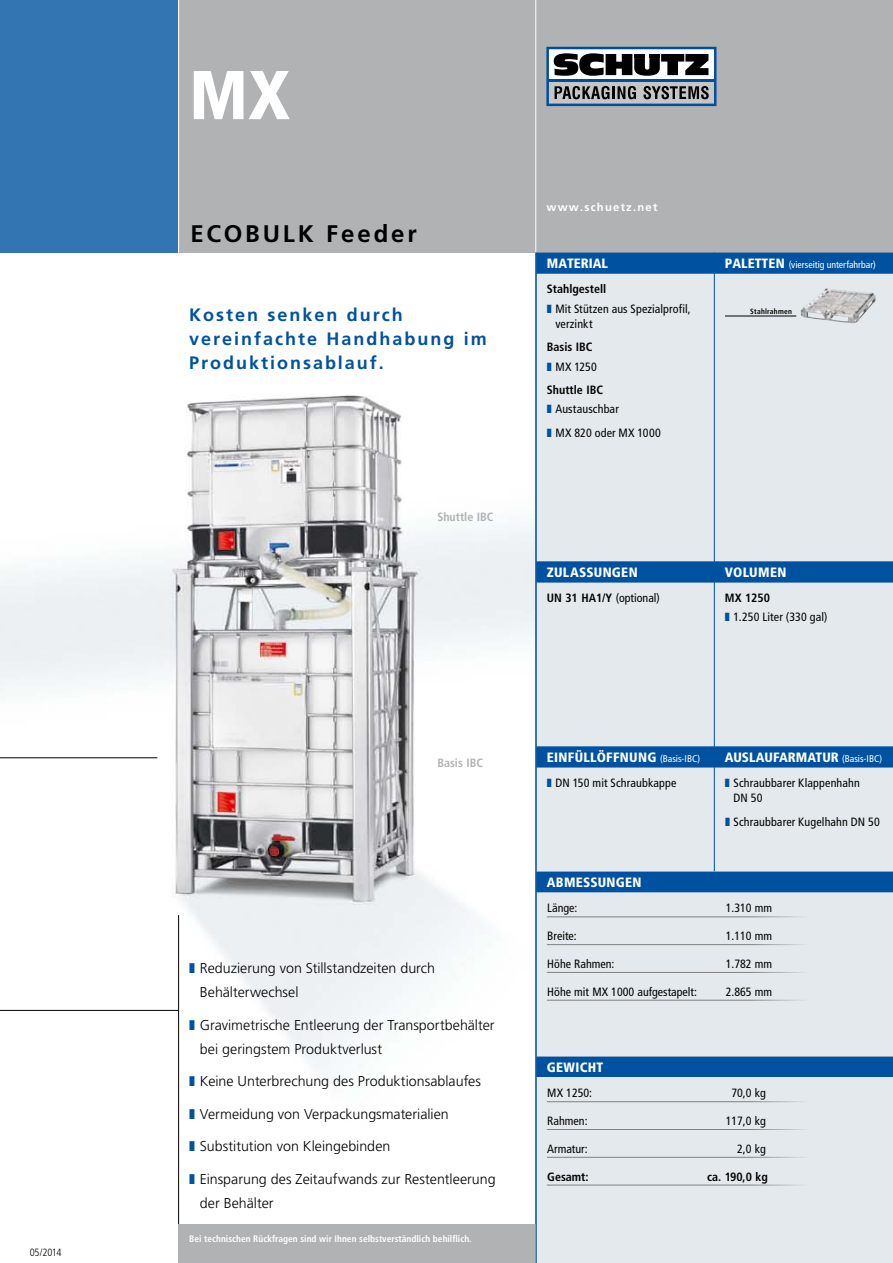
<style>
.page{position:relative;width:893px;height:1263px;background:#fff}
.page>*{position:absolute;margin:0;border:0;box-sizing:border-box;transform-origin:0 0}
.t1{font:900 condensed 69px "Frutiger";color:#fff}
.t2{font:700 24px "Frutiger";letter-spacing:.12em;color:#000}
.t3{font:700 18px/24px "Frutiger";letter-spacing:.11em;color:#0052a0}
.t4{font:300 14.25px/24px "Frutiger";color:#000}
.t5{font:900 condensed 13.5px "Frutiger";letter-spacing:.02em;color:#fff}
.t6{font:900 condensed 13.5px "Frutiger";color:#fff}
.t7{font:condensed 12px/15px "Frutiger";letter-spacing:.005em;color:#000}
.t8{font:700 condensed 12px "Frutiger";color:#000}
.t9{font:700 condensed 12px "Frutiger";color:#b1b2b3}
.t10{font:700 11.25px "Frutiger";letter-spacing:.11em;color:#fff}
.t11{font:300 condensed 10.5px "Frutiger";letter-spacing:-.025em;color:#000}
.t12{font:condensed 9.75px "Frutiger";color:#fff}
.t13{font:700 condensed 9.3px "Frutiger";color:#fff}
.t14{font:700 condensed 7.5px "Frutiger";letter-spacing:.03em;color:#000}
.s1{font-weight:900;font-size:13.5px}
.s2{font-weight:700}
.s3{font-weight:400;font-size:9.75px}
.s4{color:#0052a0}
</style>
<div class="page">
<img style="left:0;top:395px;width:535px;height:830px">
<div style="left:0;top:0;width:179px;height:253px;background:#3375b3"></div>
<div style="left:179px;top:0;width:714px;height:253px;background:#b1b2b3"></div>
<hr style="left:178px;top:0;width:1px;height:253px;background:#fff">
<hr style="left:535px;top:0;width:1px;height:253px;background:#fff">
<hr style="left:535px;top:253px;width:1px;height:1010px;background:#0052a0">
<hr style="left:0;top:1010px;width:179px;height:1px;background:#000">
<hr style="left:0;top:757px;width:157px;height:1px;background:#000">
<hr style="left:178px;top:915px;width:1px;height:348px;background:#000">
<svg style="left:546px;top:47px;width:170px;height:59px;background:#6f7c88"></svg>
<div style="left:179px;top:1225px;width:357px;height:38px;background:#b1b2b3"></div>
<div style="left:537px;top:253px;width:356px;height:824px;background:#0052a0"></div>
<div style="left:537px;top:274px;width:356px;height:782px;background:#e3e9ec"></div>
<svg style="left:537px;top:561px;width:356px;height:206px;background:#b4cadc"></svg>
<div style="left:536px;top:1077px;width:357px;height:186px;background:#e3e9ec"></div>
<svg style="left:536px;top:253px;width:1px;height:21px"></svg>
<svg style="left:714px;top:253px;width:1px;height:21px"></svg>
<hr style="left:536px;top:274px;width:1px;height:287px;background:#0052a0">
<hr style="left:714px;top:274px;width:1px;height:287px;background:#0052a0">
<svg style="left:536px;top:561px;width:1px;height:22px"></svg>
<svg style="left:714px;top:561px;width:1px;height:22px"></svg>
<hr style="left:536px;top:583px;width:1px;height:163px;background:#0052a0">
<hr style="left:714px;top:583px;width:1px;height:163px;background:#0052a0">
<svg style="left:536px;top:746px;width:1px;height:21px"></svg>
<svg style="left:714px;top:746px;width:1px;height:21px"></svg>
<hr style="left:536px;top:767px;width:1px;height:104px;background:#0052a0">
<hr style="left:714px;top:767px;width:1px;height:104px;background:#0052a0">
<svg style="left:536px;top:871px;width:1px;height:21px"></svg>
<hr style="left:536px;top:892px;width:1px;height:164px;background:#0052a0">
<svg style="left:536px;top:1056px;width:1px;height:21px"></svg>
<hr style="left:536px;top:1077px;width:1px;height:186px;background:#0052a0">
<hr style="left:547px;top:916px;width:261px;height:1px;background:#808080">
<hr style="left:547px;top:944px;width:261px;height:1px;background:#808080">
<hr style="left:547px;top:972px;width:261px;height:1px;background:#808080">
<hr style="left:547px;top:1000px;width:261px;height:1px;background:#808080">
<hr style="left:547px;top:1101px;width:261px;height:1px;background:#808080">
<hr style="left:547px;top:1129px;width:261px;height:1px;background:#808080">
<hr style="left:547px;top:1157px;width:261px;height:1px;background:#808080">
<hr style="left:547px;top:1184px;width:261px;height:1px;background:#808080">
<hr style="left:725px;top:316px;width:71px;height:1px;background:#000">
<svg style="left:815px;top:288px;width:13px;height:9px"></svg>
<svg style="left:190px;top:963px;width:5px;height:10px"></svg>
<svg style="left:190px;top:1019px;width:5px;height:10px"></svg>
<svg style="left:190px;top:1076px;width:5px;height:10px"></svg>
<svg style="left:190px;top:1108px;width:5px;height:10px"></svg>
<svg style="left:190px;top:1141px;width:5px;height:10px"></svg>
<svg style="left:190px;top:1173px;width:5px;height:10px"></svg>
<svg style="left:547px;top:304px;width:4px;height:9px"></svg>
<svg style="left:547px;top:362px;width:4px;height:8px"></svg>
<svg style="left:547px;top:405px;width:4px;height:8px"></svg>
<svg style="left:547px;top:428px;width:4px;height:9px"></svg>
<svg style="left:725px;top:613px;width:4px;height:8px"></svg>
<p class="t11" style="left:30px;top:1246px;width:33px">05/2014</p>
<h1 class="t1" style="left:189px;top:54px;width:102px">MX</h1>
<h2 class="t2" style="left:191px;top:219px;width:228px">ECOBULK Feeder</h2>
<h3 class="t3" style="left:189px;top:303px;width:299px">Kosten senken durch vereinfachte Handhabung im<br>Produktionsablauf.</h3>
<p class="t9" style="left:437px;top:509px;width:58px">Shuttle IBC</p>
<p class="t9" style="left:437px;top:756px;width:47px">Basis IBC</p>
<p class="t4" style="left:200px;top:956px;width:237px">Reduzierung von Stillstandzeiten durch<br>Behälterwechsel</p>
<p class="t4" style="left:200px;top:1013px;width:296px">Gravimetrische Entleerung der Transportbehälter bei geringstem Produktverlust</p>
<p class="t4" style="left:200px;top:1069px;width:283px">Keine Unterbrechung des Produktionsablaufes</p>
<p class="t4" style="left:200px;top:1102px;width:250px">Vermeidung von Verpackungsmaterialien</p>
<p class="t4" style="left:200px;top:1134px;width:192px">Substitution von Kleingebinden</p>
<p class="t4" style="left:200px;top:1167px;width:297px">Einsparung des Zeitaufwands zur Restentleerung der Behälter</p>
<p class="t13" style="left:189px;top:1233px;width:284px">Bei technischen Rückfragen sind wir Ihnen selbstverständlich behilflich.</p>
<p class="t10" style="left:546px;top:201px;width:113px">www.schuetz.net</p>
<p class="t6" style="left:547px;top:255px;width:63px">MATERIAL</p>
<p class="t12" style="left:725px;top:259px;width:152px"><span class="s1">PALETTEN</span> (vierseitig unterfahrbar)</p>
<p class="t8" style="left:547px;top:282px;width:61px">Stahlgestell</p>
<p class="t7" style="left:555px;top:301px;width:137px">Mit Stützen aus Spezialprofil, verzinkt</p>
<p class="t8" style="left:547px;top:340px;width:47px">Basis IBC</p>
<p class="t7" style="left:555px;top:359px;width:43px">MX 1250</p>
<p class="t8" style="left:547px;top:383px;width:58px">Shuttle IBC</p>
<p class="t7" style="left:555px;top:397px;width:107px;line-height:23.5px">Austauschbar<br>MX 820 oder MX 1000</p>
<p class="t14" style="left:750px;top:307px;width:43px">Stahlrahmen</p>
<p class="t5" style="left:547px;top:564px;width:92px">ZULASSUNGEN</p>
<p class="t5" style="left:725px;top:564px;width:63px">VOLUMEN</p>
<p class="t7" style="left:547px;top:591px;width:115px"><span class="s2">UN 31 HA1/Y</span> (optional)</p>
<p class="t8" style="left:725px;top:591px;width:47px">MX 1250</p>
<p class="t7" style="left:733px;top:610px;width:96px">1.250 Liter (330 gal)</p>
<p class="t5" style="left:547px;top:749px;width:155px">EINFÜLLÖFFNUNG <span class="s3">(Basis-IBC)</span></p>
<p class="t6" style="left:725px;top:749px;width:159px">AUSLAUFARMATUR <span class="s3">(Basis-IBC)</span></p>
<p class="t7" style="left:547px;top:776px;width:131px"><span class="s4">❚</span> DN 150 mit Schraubkappe</p>
<p class="t7" style="left:733px;top:776px;width:128px;text-indent:-9px"><span class="s4">❚</span> Schraubbarer Klappenhahn<br>DN 50</p>
<p class="t7" style="left:725px;top:814px;width:156px"><span class="s4">❚</span> Schraubbarer Kugelhahn DN 50</p>
<p class="t5" style="left:547px;top:874px;width:96px">ABMESSUNGEN</p>
<p class="t7" style="left:547px;top:901px;width:32px">Länge:</p>
<p class="t7" style="left:726px;top:901px;width:48px">1.310 mm</p>
<p class="t7" style="left:547px;top:928px;width:31px">Breite:</p>
<p class="t7" style="left:726px;top:928px;width:48px">1.110 mm</p>
<p class="t7" style="left:547px;top:956px;width:69px">Höhe Rahmen:</p>
<p class="t7" style="left:726px;top:956px;width:48px">1.782 mm</p>
<p class="t7" style="left:547px;top:984px;width:151px">Höhe mit MX 1000 aufgestapelt:</p>
<p class="t7" style="left:726px;top:984px;width:48px">2.865 mm</p>
<p class="t5" style="left:547px;top:1059px;width:58px">GEWICHT</p>
<p class="t7" style="left:547px;top:1086px;width:46px">MX 1250:</p>
<p class="t7" style="left:731px;top:1086px;width:36px">70,0 kg</p>
<p class="t7" style="left:547px;top:1113px;width:42px">Rahmen:</p>
<p class="t7" style="left:726px;top:1113px;width:42px">117,0 kg</p>
<p class="t7" style="left:547px;top:1141px;width:42px">Armatur:</p>
<p class="t7" style="left:737px;top:1141px;width:30px">2,0 kg</p>
<p class="t8" style="left:547px;top:1169px;width:43px">Gesamt:</p>
<p class="t8" style="left:707px;top:1169px;width:62px">ca. 190,0 kg</p>
</div>
